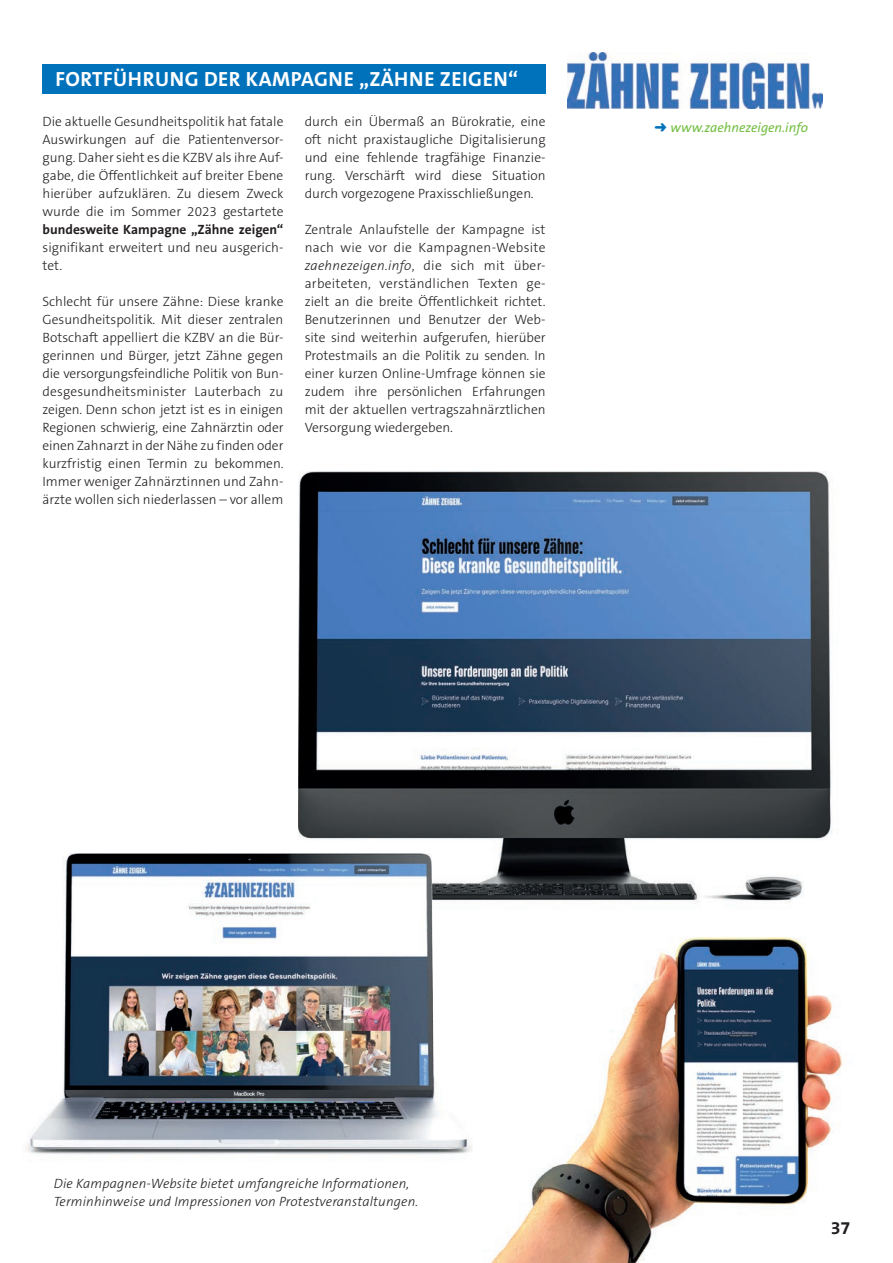
<style>
.page{position:relative;width:893px;height:1263px;background:#fff}
.page>*{position:absolute;margin:0;border:0;box-sizing:border-box;transform-origin:0 0}
.t1{font:700 20.7px "The Sans B Plus W7";letter-spacing:.025em;color:#fff}
.t2{font:700 18px "The Sans B Plus W7";color:#231f20}
.t3{font:300 13.5px/18px "The Sans B Plus W3";color:#231f20;text-align:justify}
.t4{font:italic 300 13.5px/18px "The Sans B Plus W3";letter-spacing:.01em;color:#231f20}
.t5{font:700 13.5px "The Sans B Plus W7";color:#231f20}
.t6{font:italic 13.5px "The Sans B Plus W5 Plain";color:#74bf43}
.s1{font-style:italic}
.s2{color:#0072bc}
</style>
<div class="page">
<img style="left:299px;top:471px;width:533px;height:433px">
<img style="left:27px;top:853px;width:463px;height:302px">
<div style="left:43px;top:64px;width:503px;height:30px;background:#0072bc"></div>
<img style="left:568px;top:53px;width:254px;height:56px">
<img style="left:474px;top:928px;width:368px;height:335px">
<h1 class="t1" style="left:55px;top:66px;width:464px">FORTFÜHRUNG DER KAMPAGNE „ZÄHNE ZEIGEN“</h1>
<p class="t3" style="left:43px;top:113px;width:242px">Die aktuelle Gesundheitspolitik hat fatale Auswirkungen auf die Patientenversor&shy;gung. Daher sieht es die KZBV als ihre Auf&shy;gabe, die Öffentlichkeit auf breiter Ebene hierüber aufzuklären. Zu diesem Zweck wurde die im Sommer 2023 gestartete</p>
<p class="t5" style="left:43px;top:221px;width:242px">bundesweite Kampagne „Zähne zeigen“</p>
<p class="t3" style="left:43px;top:238px;width:242px">signifikant erweitert und neu ausgerich&shy;tet.</p>
<p class="t3" style="left:43px;top:292px;width:242px">Schlecht für unsere Zähne: Diese kranke Gesundheitspolitik. Mit dieser zentralen Botschaft appelliert die KZBV an die Bür&shy;gerinnen und Bürger, jetzt Zähne gegen die versorgungsfeindliche Politik von Bun&shy;desgesundheitsminister Lauterbach zu zeigen. Denn schon jetzt ist es in einigen Regionen schwierig, eine Zahnärztin oder einen Zahnarzt in der Nähe zu finden oder kurzfristig einen Termin zu bekommen.<br>Immer weniger Zahnärztinnen und Zahn&shy;ärzte wollen sich niederlassen – vor allem</p>
<p class="t3" style="left:305px;top:112px;width:242px">durch ein Übermaß an Bürokratie, eine oft nicht praxistaugliche Digitalisierung und eine fehlende tragfähige Finanzie&shy;rung. Verschärft wird diese Situation durch vorgezogene Praxisschließungen.</p>
<p class="t3" style="left:305px;top:220px;width:242px">Zentrale Anlaufstelle der Kampagne ist nach wie vor die Kampagnen-Website <span class="s1">zaehnezeigen.info</span>, die sich mit über&shy;arbeiteten, verständlichen Texten ge&shy;zielt an die breite Öffentlichkeit richtet.<br>Benutzerinnen und Benutzer der Web&shy;site sind weiterhin aufgerufen, hierüber Protestmails an die Politik zu senden. In einer kurzen Online-Umfrage können sie zudem ihre persönlichen Erfahrungen mit der aktuellen vertragszahnärztlichen Versorgung wiedergeben.</p>
<p class="t6" style="left:654px;top:119px;width:155px"><span class="s2">➜</span> www.zaehnezeigen.info</p>
<p class="t4" style="left:54px;top:1175px;width:366px">Die Kampagnen-Website bietet umfangreiche Informationen,<br>Terminhinweise und Impressionen von Protestveranstaltungen.</p>
<h2 class="t2" style="left:831px;top:1216px;width:21px">37</h2>
</div>
